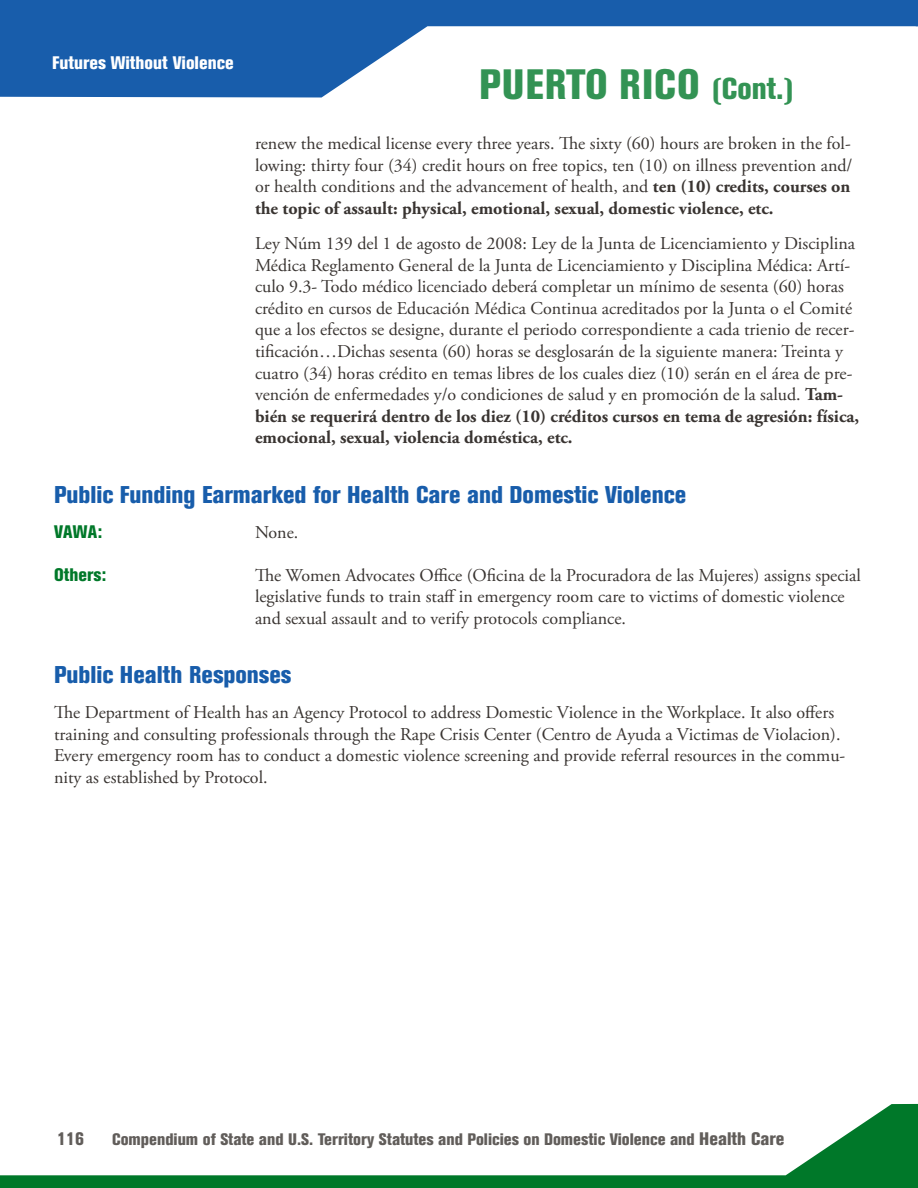
<style>
.page{position:relative;width:918px;height:1188px;background:#fff}
.page>*{position:absolute;margin:0;border:0;box-sizing:border-box;transform-origin:0 0}
.t1{font:800 condensed 42px "Akzidenz Grotesk BE";letter-spacing:.02em;color:#339354}
.Statute_Header{font:800 condensed 24px "Akzidenz Grotesk BE";color:#185dab}
.Statutes_Addressing{font:18px/21.6px "Adobe Garamond Pro";color:#393431}
.Body_text{font:18px/21.6px "Adobe Garamond Pro";color:#393431}
.t2{font:800 condensed 18px "Akzidenz Grotesk BE";color:#fff}
.Statutes_Addressing-2{font:800 condensed 18px "Akzidenz Grotesk BE";color:#007829}
.t3{font:800 condensed 18px "Akzidenz Grotesk BE";color:#615d5a}
.t4{font:800 condensed 16.5px "Akzidenz Grotesk BE";color:#615d5a}
.s1{font-size:30px}
.s2{font-weight:700}
.s3{font-size:18px}
</style>
<div class="page">
<svg style="left:0;top:0;width:918px;height:98px;fill:#185dab"></svg>
<svg style="left:0;top:1104px;width:917px;height:84px"></svg>
<hr style="left:917px;top:1104px;width:1px;height:84px;background:#007829">
<p class="t2" style="left:52px;top:53px;width:183px">Futures Without Violence</p>
<p class="t1" style="left:479px;top:60px;width:317px">PUERTO RICO <span class="s1">(Cont.)</span></p>
<p class="Statutes_Addressing" style="left:255px;top:133px;width:599px;text-align:justify">renew the medical license every three years. The sixty (60) hours are broken in the fol&shy;lowing: thirty four (34) credit hours on free topics, ten (10) on illness prevention and/ or health conditions and the advancement of health, and <span class="s2">ten (10) credits, courses on the topic of assault: physical, emotional, sexual, domestic violence, etc.</span></p>
<p class="Statutes_Addressing" style="left:255px;top:233px;width:606px">Ley Núm 139 del 1 de agosto de 2008: Ley de la Junta de Licenciamiento y Disciplina Médica Reglamento General de la Junta de Licenciamiento y Disciplina Médica: Artí&shy;culo 9.3- Todo médico licenciado deberá completar un mínimo de sesenta (60) horas crédito en cursos de Educación Médica Continua acreditados por la Junta o el Comité que a los efectos se designe, durante el periodo correspondiente a cada trienio de recer&shy;tificación…Dichas sesenta (60) horas se desglosarán de la siguiente manera: Treinta y cuatro (34) horas crédito en temas libres de los cuales diez (10) serán en el área de pre&shy;vención de enfermedades y/o condiciones de salud y en promoción de la salud. <span class="s2">Tam&shy;bién se requerirá dentro de los diez (10) créditos cursos en tema de agresión: física, emocional, sexual, violencia doméstica, etc.</span></p>
<p class="Statute_Header" style="left:54px;top:480px;width:634px">Public Funding Earmarked for Health Care and Domestic Violence</p>
<p class="Statutes_Addressing-2" style="left:54px;top:521px;width:50px">VAWA:</p>
<p class="Statutes_Addressing" style="left:255px;top:522px;width:45px">None.</p>
<p class="Statutes_Addressing-2" style="left:54px;top:564px;width:54px">Others:</p>
<p class="Statutes_Addressing" style="left:255px;top:565px;width:607px">The Women Advocates Office (Oficina de la Procuradora de las Mujeres) assigns special legislative funds to train staff in emergency room care to victims of domestic violence and sexual assault and to verify protocols compliance.</p>
<p class="Statute_Header" style="left:54px;top:661px;width:239px">Public Health Responses</p>
<p class="Body_text" style="left:54px;top:702px;width:793px">The Department of Health has an Agency Protocol to address Domestic Violence in the Workplace. It also offers training and consulting professionals through the Rape Crisis Center (Centro de Ayuda a Victimas de Violacion).<br>Every emergency room has to conduct a domestic violence screening and provide referral resources in the commu&shy;nity as established by Protocol.</p>
<p class="t3" style="left:57px;top:1128px;width:28px">116</p>
<p class="t4" style="left:112px;top:1129px;width:674px">Compendium of State and U.S. Territory Statutes and Policies on Domestic Violence and <span class="s3">Health Care</span></p>
</div>
